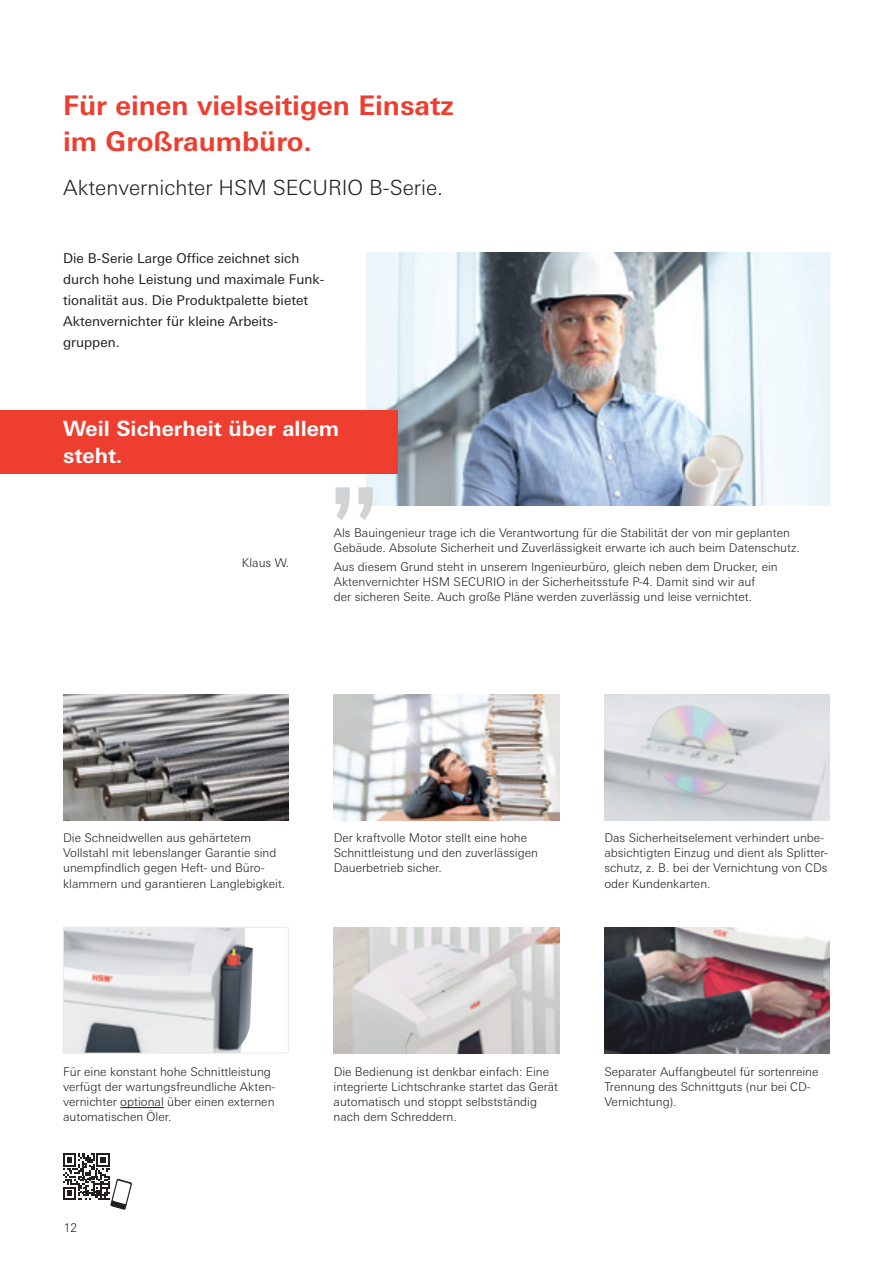
<style>
.page{position:relative;width:893px;height:1263px;background:#fff}
.page>*{position:absolute;margin:0;border:0;box-sizing:border-box;transform-origin:0 0}
.t1{font:700 27px/36px "Univers Next W1 G";color:#ee3e30}
.t2{font:300 21px "Univers Next W1 G";color:#231f20}
.t3{font:700 21px/27px "Univers Next W1 G";color:#fff}
.t4{font:13.5px/21px "Univers Next W1 G";color:#231f20}
.t5{font:300 12px/15px "Univers Next W1 G";color:#231f20}
</style>
<div class="page">
<img style="left:366px;top:253px;width:464px;height:252px">
<img style="left:334px;top:695px;width:225px;height:126px">
<img style="left:65px;top:929px;width:188px;height:122px">
<div style="left:63px;top:927px;width:225px;height:126px;border:1px solid #e6e7e9"></div>
<img style="left:604px;top:927px;width:226px;height:126px">
<img style="left:334px;top:927px;width:225px;height:126px">
<img style="left:604px;top:695px;width:226px;height:126px">
<svg style="left:335px;top:487px;width:38px;height:33px"></svg>
<div style="left:0;top:410px;width:398px;height:64px;background:#ee3e30"></div>
<img style="left:63px;top:695px;width:225px;height:126px">
<hr style="left:120px;top:1107px;width:44px;height:1px;background:#231f20">
<svg style="left:63px;top:1153px;width:69px;height:57px"></svg>
<h1 class="t1" style="left:63px;top:87px;width:392px">Für einen vielseitigen Einsatz im Großraumbüro.</h1>
<h2 class="t2" style="left:63px;top:175px;width:382px">Aktenvernichter HSM SECURIO B-Serie.</h2>
<p class="t4" style="left:63px;top:247px;width:263px">Die B-Serie Large Office zeichnet sich durch hohe Leistung und maximale Funk&shy;tionalität aus. Die Produktpalette bietet Aktenvernichter für kleine Arbeits&shy;gruppen.</p>
<h2 class="t3" style="left:63px;top:415px;width:278px">Weil Sicherheit über allem steht.</h2>
<p class="t5" style="left:242px;top:555px;width:49px">Klaus W.</p>
<p class="t5" style="left:334px;top:525px;width:467px">Als Bauingenieur trage ich die Verantwortung für die Stabilität der von mir geplanten<br>Gebäude. Absolute Sicherheit und Zuverlässigkeit erwarte ich auch beim Datenschutz.</p>
<p class="t5" style="left:334px;top:560px;width:445px">Aus diesem Grund steht in unserem Ingenieurbüro, gleich neben dem Drucker, ein<br>Aktenvernichter HSM SECURIO in der Sicherheitsstufe P-4. Damit sind wir auf<br>der sicheren Seite. Auch große Pläne werden zuverlässig und leise vernichtet.</p>
<p class="t5" style="left:63px;top:831px;width:224px">Die Schneidwellen aus gehärtetem Vollstahl mit lebenslanger Garantie sind unempfindlich gegen Heft- und Büro&shy;klammern und garantieren Langlebigkeit.</p>
<p class="t5" style="left:604px;top:831px;width:225px">Das Sicherheitselement verhindert unbe&shy;absichtigten Einzug und dient als Splitter&shy;schutz, z. B. bei der Vernichtung von CDs oder Kundenkarten.</p>
<p class="t5" style="left:334px;top:831px;width:206px">Der kraftvolle Motor stellt eine hohe<br>Schnittleistung und den zuverlässigen<br>Dauerbetrieb sicher.</p>
<p class="t5" style="left:63px;top:1064px;width:214px">Für eine konstant hohe Schnittleistung verfügt der wartungsfreundliche Akten&shy;vernichter optional über einen externen automatischen Öler.</p>
<p class="t5" style="left:604px;top:1064px;width:216px">Separater Auffangbeutel für sortenreine<br>Trennung des Schnittguts (nur bei CD-<br>Vernichtung).</p>
<p class="t5" style="left:334px;top:1064px;width:226px">Die Bedienung ist denkbar einfach: Eine integrierte Lichtschranke startet das Gerät automatisch und stoppt selbstständig nach dem Schreddern.</p>
<p class="t5" style="left:64px;top:1220px;width:15px">12</p>
</div>
